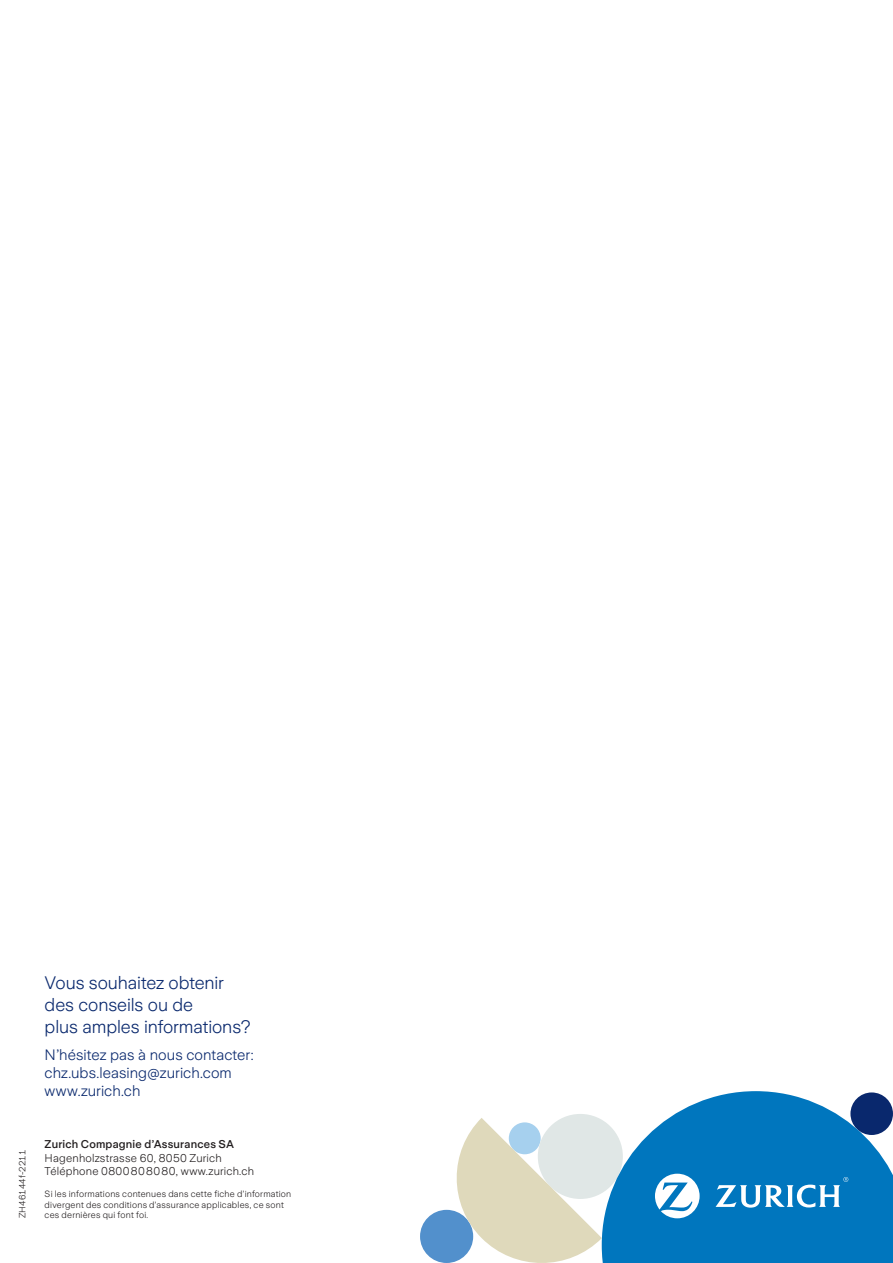
<style>
.page{position:relative;width:893px;height:1263px;background:#fff}
.page>*{position:absolute;margin:0;border:0;box-sizing:border-box;transform-origin:0 0}
.t1{font:300 18px/21.6px "Zurich Sans";letter-spacing:-.005em;color:#09286d}
.t2{font:300 15px/18px "Zurich Sans";letter-spacing:.005em;color:#09286d}
.t3{font:300 11.25px/13.5px "Zurich Sans";letter-spacing:.015em;color:#231f20}
.t4{font:500 11.25px "Zurich Sans";letter-spacing:.015em;color:#231f20}
.t5{font:300 9px/10.8px "Zurich Sans";letter-spacing:.025em;color:#231f20}
</style>
<div class="page">
<div style="left:420px;top:1210px;width:53px;height:53px;background:#5290cc;border-radius:50%"></div>
<svg style="left:448px;top:1118px;width:154px;height:145px"></svg>
<svg style="left:602px;top:1091px;width:291px;height:172px;fill:#0076be"></svg>
<svg style="left:655px;top:1174px;width:45px;height:44px"></svg>
<svg style="left:715px;top:1177px;width:133px;height:30px"></svg>
<p class="t5" style="left:17px;top:1218px;width:70px;rotate:-90deg">ZH46144f-2211</p>
<h1 class="t1" style="left:45px;top:972px;width:208px">Vous souhaitez obtenir des conseils ou de<br>plus amples informations?</h1>
<h2 class="t2" style="left:45px;top:1045px;width:210px">N’hésitez pas à nous contacter: chz.ubs.leasing@zurich.com www.zurich.ch</h2>
<p class="t4" style="left:45px;top:1138px;width:191px">Zurich Compagnie d’Assurances SA</p>
<p class="t3" style="left:45px;top:1151px;width:211px">Hagenholzstrasse 60, 8050 Zurich<br>Téléphone 0800808080, www.zurich.ch</p>
<p class="t5" style="left:45px;top:1188px;width:248px">Si les informations contenues dans cette fiche d’information divergent des conditions d’assurance applicables, ce sont</p>
<p class="t5" style="left:45px;top:1210px;width:105px">ces dernières qui font foi.</p>
</div>
